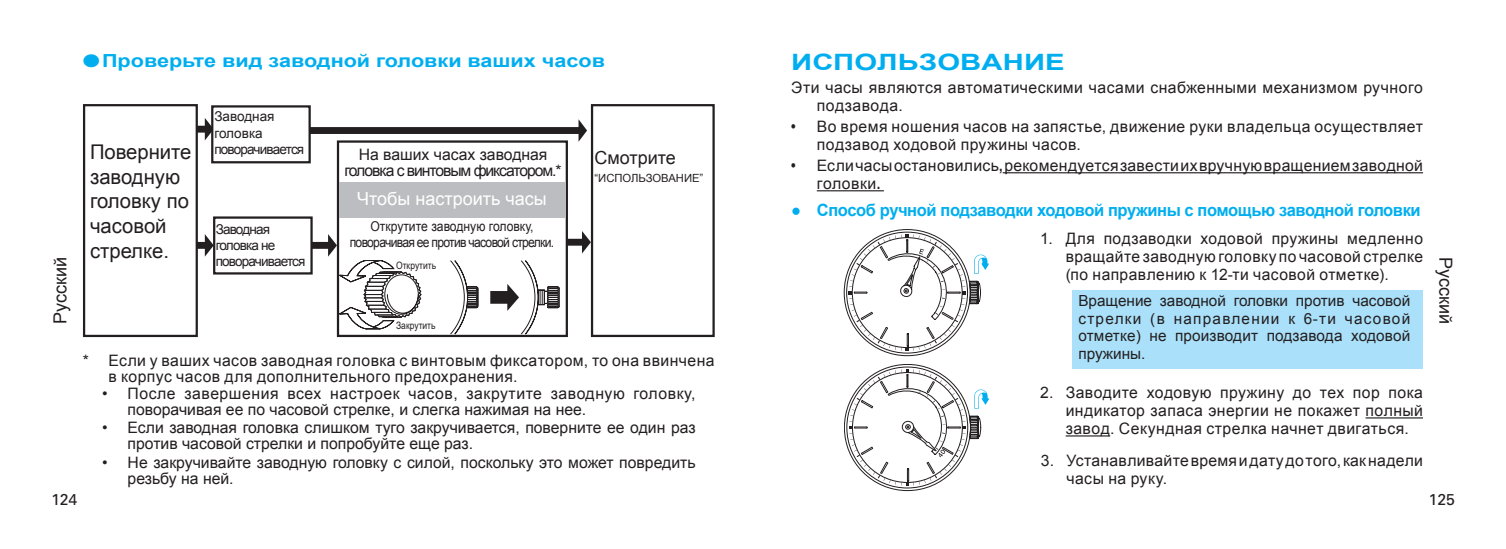
<style>
.page{position:relative;width:1506px;height:549px;background:#fff}
.page>*{position:absolute;margin:0;border:0;box-sizing:border-box;transform-origin:0 0}
.t1{font:700 22.5px "Arial";letter-spacing:.005em;color:#00aeef;scale:1.3 1}
.t2{font:20.25px/24.8px "Arial";color:#231f20}
.t3{font:700 18px "Arial";color:#00aeef;scale:1.2 1}
.t4{font:18px "Arial";color:#231f20}
.t5{font:18px "Arial";color:#fff}
.t6{font:700 16.88px "Arial";letter-spacing:-.025em;color:#00aeef}
.t7{font:15.75px/18px "Arial";letter-spacing:.025em;color:#231f20}
.t8{font:15.75px/15.8px "Arial";color:#231f20}
.t9{font:15.75px/15.8px "Arial";letter-spacing:-.065em;color:#231f20;text-align:center}
.t10{font:15.75px "Univers";color:#231f20}
.t11{font:15.3px/17.6px "Arial";letter-spacing:.01em;color:#231f20;text-align:justify}
.t12{font:13.5px/16.2px "Arial";letter-spacing:-.06em;color:#231f20;text-align:center;scale:.9 1}
.t13{font:13.5px/16.2px "Arial";letter-spacing:-.06em;color:#231f20}
.t14{font:13.5px/16.2px "Arial";letter-spacing:-.04em;color:#231f20}
.t15{font:11.25px "Arial";color:#231f20}
.t16{font:10.35px "Arial Narrow";color:#231f20}
.s1{font-family:"Arial Narrow";font-weight:700}
</style>
<div class="page">
<svg style="left:843px;top:229px;width:145px;height:127px"></svg>
<svg style="left:844px;top:364px;width:145px;height:127px"></svg>
<svg style="left:198px;top:234px;width:15px;height:22px"></svg>
<svg style="left:568px;top:231px;width:23px;height:22px"></svg>
<svg style="left:311px;top:119px;width:276px;height:23px"></svg>
<svg style="left:198px;top:118px;width:13px;height:22px"></svg>
<div style="left:337px;top:140px;width:231px;height:197px;border:2px solid #231f20"></div>
<div style="left:83px;top:104px;width:115px;height:233px;border:2px solid #231f20"></div>
<div style="left:211px;top:105px;width:100px;height:58px;border:2px solid #231f20"></div>
<div style="left:591px;top:104px;width:123px;height:233px;border:2px solid #231f20"></div>
<div style="left:213px;top:216px;width:100px;height:58px;border:2px solid #231f20"></div>
<div style="left:339px;top:182px;width:226px;height:35px;background:#bcbdc0"></div>
<svg style="left:450px;top:260px;width:110px;height:74px"></svg>
<svg style="left:313px;top:234px;width:109px;height:95px"></svg>
<hr style="left:1002px;top:172px;width:420px;height:1px;background:#231f20">
<hr style="left:816px;top:190px;width:67px;height:1px;background:#231f20">
<div style="left:1072px;top:290px;width:350px;height:78px;background:#aae0f9"></div>
<hr style="left:1365px;top:417px;width:57px;height:1px;background:#231f20">
<hr style="left:1065px;top:435px;width:45px;height:1px;background:#231f20">
<p class="t3" style="left:83px;top:48px;width:436px">●Проверьте вид заводной головки ваших часов</p>
<p class="t4" style="left:48px;top:324px;width:68px;rotate:-90deg">Русский</p>
<p class="t2" style="left:90px;top:140px;width:103px">Поверните заводную головку по часовой стрелке.</p>
<p class="t14" style="left:214px;top:109px;width:91px">Заводная головка поворачивается</p>
<p class="t9" style="left:344px;top:147px;width:218px">На ваших часах заводная головка с винтовым фиксатором.*</p>
<p class="t5" style="left:357px;top:186px;width:191px">Чтобы настроить часы</p>
<p class="t13" style="left:216px;top:221px;width:91px">Заводная головка не поворачивается</p>
<p class="t12" style="left:350px;top:218px;width:229px">Открутите заводную головку, поворачивая ее против часовой стрелки.</p>
<p class="t16" style="left:396px;top:257px;width:42px">Открутить</p>
<p class="t16" style="left:396px;top:317px;width:41px">Закрутить</p>
<p class="t4" style="left:594px;top:146px;width:83px">Смотрите</p>
<p class="t15" style="left:594px;top:170px;width:110px">“ИСПОЛЬЗОВАНИЕ”</p>
<p class="t7" style="left:108px;top:353px;width:607px;line-height:15.8px;text-indent:-26px">* Если у ваших часов заводная головка с винтовым фиксатором, то она ввинчена в корпус часов для дополнительного предохранения.</p>
<p class="t7" style="left:128px;top:385px;width:569px;line-height:15.8px;text-indent:-26px">• После завершения всех настроек часов, закрутите заводную головку, поворачивая ее по часовой стрелке, и слегка нажимая на нее.</p>
<p class="t8" style="left:128px;top:420px;width:569px;text-indent:-26px">• Если заводная головка слишком туго закручивается, поверните ее один раз против часовой стрелки и попробуйте еще раз.</p>
<p class="t8" style="left:128px;top:454px;width:569px;text-indent:-26px">• Не закручивайте заводную головку с силой, поскольку это может повредить резьбу на ней.</p>
<p class="t10" style="left:51px;top:490px;width:28px">124</p>
<h1 class="t1" style="left:791px;top:47px;width:212px">ИСПОЛЬЗОВАНИЕ</h1>
<p class="t7" style="left:816px;top:78px;width:607px;text-indent:-26px">Эти часы являются автоматическими часами снабженными механизмом ручного подзавода.</p>
<p class="t7" style="left:816px;top:117px;width:607px;text-indent:-26px"><span class="s1">•</span> Во время ношения часов на запястье, движение руки владельца осуществляет подзавод ходовой пружины часов.</p>
<p class="t7" style="left:816px;top:157px;width:607px;text-indent:-26px"><span class="s1">•</span> Есличасыостановились<span class="s1">,</span>рекомендуетсязавестиихвручнуювращениемзаводной головки<span class="s1">.</span></p>
<p class="t6" style="left:791px;top:198px;width:631px">● Способ ручной подзаводки ходовой пружины с помощью заводной головки</p>
<p class="t7" style="left:1065px;top:229px;width:359px;text-align:justify;text-indent:-26px">1. Для подзаводки ходовой пружины медленно вращайте заводную головку по часовой стрелке (по направлению к 12-ти часовой отметке).</p>
<p class="t11" style="left:1078px;top:292px;width:333px">Вращение заводной головки против часовой стрелки (в направлении к 6-ти часовой отметке) не производит подзавода ходовой пружины.</p>
<p class="t7" style="left:1065px;top:383px;width:359px;text-align:justify;text-indent:-26px">2. Заводите ходовую пружину до тех пор пока индикатор запаса энергии не покажет полный завод. Секундная стрелка начнет двигаться.</p>
<p class="t7" style="left:1066px;top:451px;width:358px;text-indent:-26px">3. Устанавливайте время и дату до того, как надели часы на руку.</p>
<p class="t4" style="left:1457px;top:257px;width:68px;rotate:90deg">Русский</p>
<p class="t10" style="left:1428px;top:490px;width:28px">125</p>
</div>
